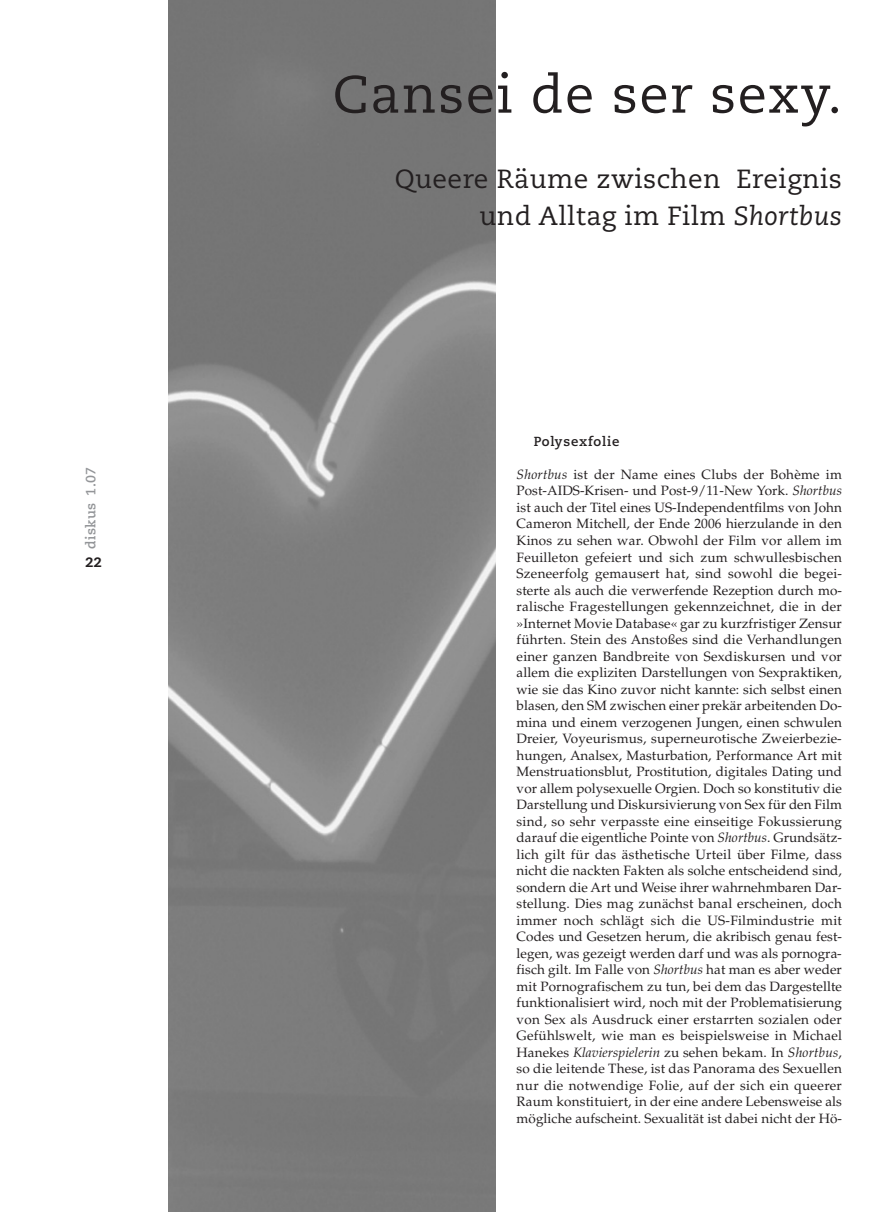
<style>
.page{position:relative;width:893px;height:1212px;background:#fff}
.page>*{position:absolute;margin:0;border:0;box-sizing:border-box;transform-origin:0 0}
.t1{font:52.5px "Caecilia";letter-spacing:.03em;color:#231f20}
.t2{font:26.25px/37.5px "Caecilia";letter-spacing:.015em;color:#231f20;text-align:right}
.t3{font:13.5px/16.5px "Palatino";letter-spacing:.005em;color:#231f20;text-align:justify}
.t4{font:700 13.5px "Caecilia";letter-spacing:.03em;color:#939598}
.t5{font:800 13.5px "Caecilia";color:#231f20}
.t6{font:700 13.2px "Caecilia";letter-spacing:.06em;color:#231f20}
.s1{font-style:italic}
</style>
<div class="page">
<img style="left:169px;top:0;width:326px;height:1212px">
<p class="t4" style="left:85px;top:549px;width:83px;rotate:-90deg">diskus 1.07</p>
<p class="t5" style="left:85px;top:557px;width:18px">22</p>
<h1 class="t1" style="left:333px;top:72px;width:511px">Cansei de ser sexy.</h1>
<h2 class="t2" style="left:395px;top:162px;width:449px">Queere Räume zwischen Ereignis und Alltag im Film <span class="s1">Shortbus</span></h2>
<p class="t6" style="left:534px;top:436px;width:87px">Polysexfolie</p>
<p class="t3" style="left:517px;top:468px;width:327px"><span class="s1">Shortbus</span> ist der Name eines Clubs der Bohème im Post-AIDS-Krisen- und Post-9/11-New York. <span class="s1">Shortbus </span>ist auch der Titel eines US-Independentfilms von John Cameron Mitchell, der Ende 2006 hierzulande in den Kinos zu sehen war. Obwohl der Film vor allem im Feuilleton gefeiert und sich zum schwullesbischen Szeneerfolg gemausert hat, sind sowohl die begei&shy;sterte als auch die verwerfende Rezeption durch mo&shy;ralische Fragestellungen gekennzeichnet, die in der »Internet Movie Database« gar zu kurzfristiger Zensur führten. Stein des Anstoßes sind die Verhandlungen einer ganzen Bandbreite von Sexdiskursen und vor allem die expliziten Darstellungen von Sexpraktiken, wie sie das Kino zuvor nicht kannte: sich selbst einen blasen, den SM zwischen einer prekär arbeitenden Do&shy;mina und einem verzogenen Jungen, einen schwulen Dreier, Voyeurismus, superneurotische Zweierbezie&shy;hungen, Analsex, Masturbation, Performance Art mit Menstruationsblut, Prostitution, digitales Dating und vor allem polysexuelle Orgien. Doch so konstitutiv die Darstellung und Diskursivierung von Sex für den Film sind, so sehr verpasste eine einseitige Fokussierung darauf die eigentliche Pointe von <span class="s1">Shortbus</span>. Grundsätz&shy;lich gilt für das ästhetische Urteil über Filme, dass nicht die nackten Fakten als solche entscheidend sind, sondern die Art und Weise ihrer wahrnehmbaren Dar&shy;stellung. Dies mag zunächst banal erscheinen, doch immer noch schlägt sich die US-Filmindustrie mit Codes und Gesetzen herum, die akribisch genau fest&shy;legen, was gezeigt werden darf und was als pornogra&shy;fisch gilt. Im Falle von <span class="s1">Shortbus</span> hat man es aber weder mit Pornografischem zu tun, bei dem das Dargestellte funktionalisiert wird, noch mit der Problematisierung von Sex als Ausdruck einer erstarrten sozialen oder Gefühlswelt, wie man es beispielsweise in Michael Hanekes <span class="s1">Klavierspielerin</span> zu sehen bekam. In <span class="s1">Shortbus</span>, so die leitende These, ist das Panorama des Sexuellen nur die notwendige Folie, auf der sich ein queerer Raum konstituiert, in der eine andere Lebensweise als mögliche aufscheint. Sexualität ist dabei nicht der Hö-</p>
</div>
